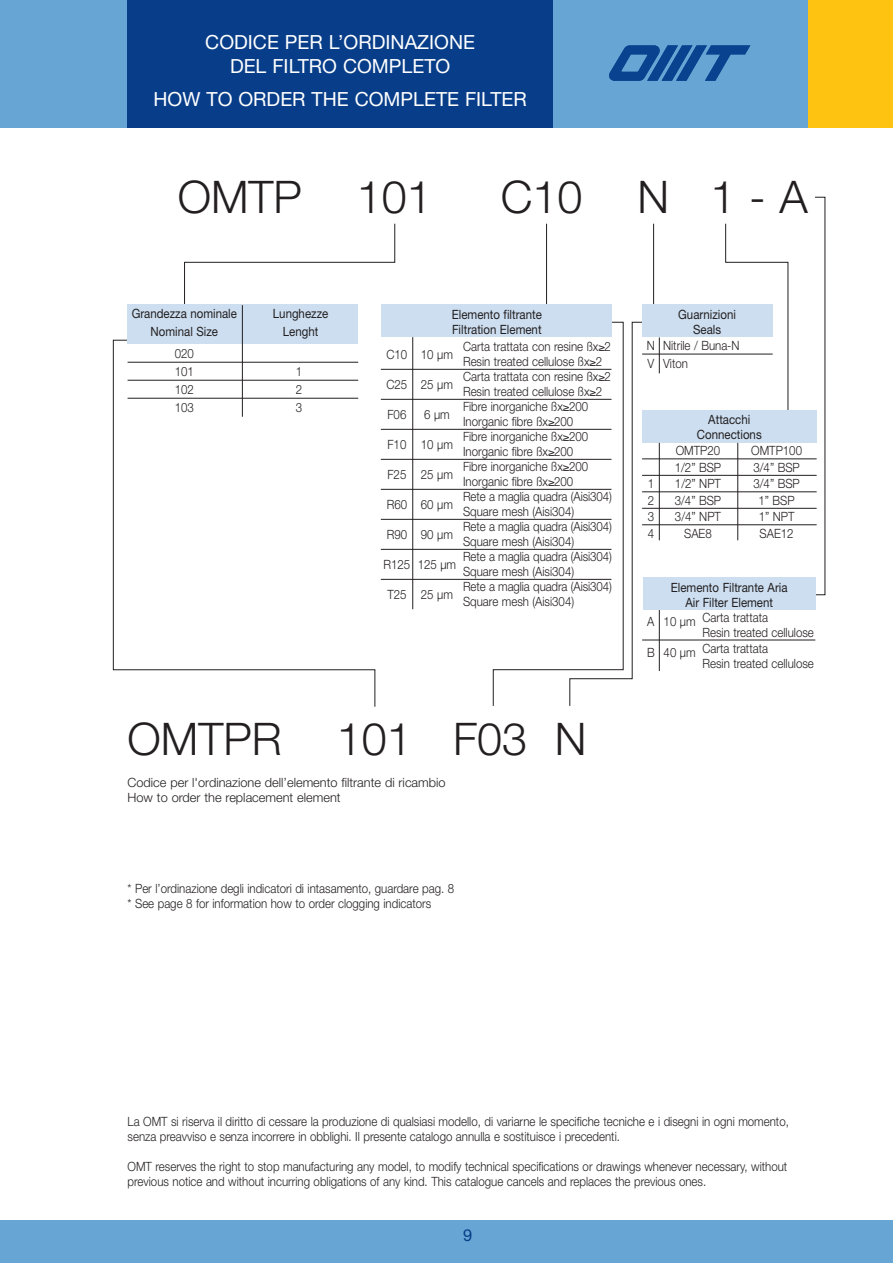
<style>
.page{position:relative;width:893px;height:1263px;background:#fff}
.page>*{position:absolute;margin:0;border:0;box-sizing:border-box;transform-origin:0 0}
.t1{font:300 45px "Helvetica Neue";color:#231f20}
.t2{font:19.5px/24px "Helvetica Neue";color:#fff;text-align:center}
.t3{font:16.5px "Helvetica Neue";color:#083e89}
.t4{font:300 12.75px/15px "Helvetica Neue";color:#231f20;scale:.9 1}
.t5{font:12.75px/15px "Helvetica Neue";color:#231f20;text-align:center;scale:.9 1}
.t6{font:300 12.75px/15px "Helvetica Neue";color:#231f20}
.s1{font-family:"Helvetica";font-weight:400;font-size:11.25px}
</style>
<div class="page">
<div style="left:0;top:0;width:893px;height:128px;background:#67a5d4"></div>
<div style="left:128px;top:0;width:425px;height:128px;background:#083e89"></div>
<div style="left:808px;top:0;width:85px;height:128px;background:#fec210"></div>
<div style="left:0;top:1220px;width:893px;height:43px;background:#67a5d4"></div>
<svg style="left:609px;top:45px;width:141px;height:36px"></svg>
<svg style="left:794px;top:197px;width:31px;height:398px"></svg>
<svg style="left:493px;top:368px;width:76px;height:338px"></svg>
<svg style="left:569px;top:322px;width:82px;height:384px"></svg>
<svg style="left:113px;top:340px;width:262px;height:367px"></svg>
<svg style="left:184px;top:223px;width:211px;height:81px"></svg>
<hr style="left:546px;top:224px;width:1px;height:80px;background:#231f20">
<hr style="left:653px;top:224px;width:1px;height:80px;background:#231f20">
<svg style="left:725px;top:223px;width:63px;height:187px"></svg>
<div style="left:128px;top:304px;width:230px;height:40px;background:#ccdef0"></div>
<hr style="left:242px;top:305px;width:1px;height:112px;background:#231f20">
<div style="left:381px;top:304px;width:231px;height:33px;background:#ccdef0"></div>
<hr style="left:412px;top:337px;width:1px;height:272px;background:#231f20">
<hr style="left:381px;top:369px;width:230px;height:1px;background:#231f20">
<hr style="left:381px;top:399px;width:230px;height:1px;background:#231f20">
<hr style="left:381px;top:429px;width:230px;height:1px;background:#231f20">
<hr style="left:381px;top:459px;width:230px;height:1px;background:#231f20">
<hr style="left:381px;top:489px;width:230px;height:1px;background:#231f20">
<div style="left:643px;top:304px;width:130px;height:33px;background:#ccdef0"></div>
<hr style="left:659px;top:337px;width:1px;height:36px;background:#231f20">
<hr style="left:642px;top:354px;width:131px;height:1px;background:#231f20">
<div style="left:643px;top:577px;width:173px;height:33px;background:#ccdef0"></div>
<hr style="left:659px;top:610px;width:1px;height:61px;background:#231f20">
<hr style="left:642px;top:640px;width:173px;height:1px;background:#231f20">
<div style="left:643px;top:410px;width:174px;height:33px;background:#ccdef0"></div>
<hr style="left:659px;top:443px;width:1px;height:97px;background:#231f20">
<hr style="left:737px;top:443px;width:1px;height:97px;background:#231f20">
<hr style="left:642px;top:459px;width:175px;height:1px;background:#231f20">
<hr style="left:642px;top:475px;width:175px;height:1px;background:#231f20">
<hr style="left:642px;top:492px;width:175px;height:1px;background:#231f20">
<hr style="left:642px;top:508px;width:175px;height:1px;background:#231f20">
<hr style="left:642px;top:524px;width:175px;height:1px;background:#231f20">
<hr style="left:381px;top:519px;width:230px;height:1px;background:#231f20">
<hr style="left:381px;top:549px;width:230px;height:1px;background:#231f20">
<hr style="left:381px;top:579px;width:230px;height:1px;background:#231f20">
<hr style="left:128px;top:362px;width:230px;height:1px;background:#231f20">
<hr style="left:128px;top:380px;width:230px;height:1px;background:#231f20">
<hr style="left:128px;top:398px;width:230px;height:1px;background:#231f20">
<h2 class="t2" style="left:205px;top:32px;width:271px">CODICE PER L’ORDINAZIONE<br>DEL FILTRO COMPLETO</h2>
<h2 class="t2" style="left:154px;top:89px;width:375px">HOW TO ORDER THE COMPLETE FILTER</h2>
<h1 class="t1" style="left:178px;top:181px;width:256px">OMTP 101</h1>
<h1 class="t1" style="left:501px;top:181px;width:309px">C10 N 1-A</h1>
<p class="t5" style="left:132px;top:305px;width:118px;line-height:18.5px">Grandezza nominale<br>Nominal Size</p>
<p class="t5" style="left:273px;top:305px;width:63px;line-height:18.5px">Lunghezze<br>Lenght</p>
<p class="t4" style="left:175px;top:345px;width:23px;line-height:18px">020<br>101</p>
<p class="t4" style="left:296px;top:365px;width:9px">1</p>
<p class="t4" style="left:175px;top:383px;width:23px">102</p>
<p class="t4" style="left:296px;top:383px;width:9px">2</p>
<p class="t4" style="left:175px;top:401px;width:23px">103</p>
<p class="t4" style="left:296px;top:401px;width:9px">3</p>
<p class="t4" style="left:386px;top:348px;width:25px">C10</p>
<p class="t4" style="left:386px;top:378px;width:25px">C25</p>
<p class="t4" style="left:387px;top:408px;width:23px">F06</p>
<p class="t4" style="left:387px;top:438px;width:23px">F10</p>
<p class="t4" style="left:387px;top:468px;width:23px">F25</p>
<p class="t4" style="left:387px;top:498px;width:24px">R60</p>
<p class="t4" style="left:387px;top:528px;width:24px">R90</p>
<p class="t4" style="left:383px;top:558px;width:31px">R125</p>
<p class="t4" style="left:387px;top:588px;width:23px">T25</p>
<p class="t5" style="left:452px;top:308px;width:101px;text-align:left">Elemento filtrante<br>Filtration Element</p>
<p class="t4" style="left:463px;top:340px;width:167px">Carta trattata con resine ßx<span class="s1">≥</span>2<br>Resin treated cellulose ßx<span class="s1">≥</span>2<br>Carta trattata con resine ßx<span class="s1">≥</span>2<br>Resin treated cellulose ßx<span class="s1">≥</span>2<br>Fibre inorganiche ßx<span class="s1">≥</span>200<br>Inorganic fibre ßx<span class="s1">≥</span>200<br>Fibre inorganiche ßx<span class="s1">≥</span>200<br>Inorganic fibre ßx<span class="s1">≥</span>200<br>Fibre inorganiche ßx<span class="s1">≥</span>200<br>Inorganic fibre ßx<span class="s1">≥</span>200<br>Rete a maglia quadra (Aisi304)<br>Square mesh (Aisi304)<br>Rete a maglia quadra (Aisi304)<br>Square mesh (Aisi304)<br>Rete a maglia quadra (Aisi304)<br>Square mesh (Aisi304)<br>Rete a maglia quadra (Aisi304)<br>Square mesh (Aisi304)</p>
<p class="t4" style="left:421px;top:348px;width:37px">10 µm</p>
<p class="t4" style="left:421px;top:378px;width:37px">25 µm</p>
<p class="t4" style="left:424px;top:408px;width:30px">6 µm</p>
<p class="t4" style="left:421px;top:438px;width:37px">10 µm</p>
<p class="t4" style="left:421px;top:468px;width:37px">25 µm</p>
<p class="t4" style="left:421px;top:498px;width:37px">60 µm</p>
<p class="t4" style="left:421px;top:528px;width:37px">90 µm</p>
<p class="t4" style="left:418px;top:558px;width:44px">125 µm</p>
<p class="t4" style="left:421px;top:588px;width:37px">25 µm</p>
<h1 class="t1" style="left:128px;top:723px;width:460px">OMTPR 101 F03 N</h1>
<p class="t6" style="left:128px;top:776px;width:320px">Codice per l'ordinazione dell’elemento filtrante di ricambio<br>How to order the replacement element</p>
<p class="t4" style="left:128px;top:882px;width:364px">* Per l’ordinazione degli indicatori di intasamento, guardare pag. 8 * See page 8 for information how to order clogging indicators</p>
<p class="t5" style="left:678px;top:308px;width:66px">Guarnizioni<br>Seals</p>
<p class="t4" style="left:647px;top:337px;width:10px;line-height:18px">N<br>V</p>
<p class="t4" style="left:663px;top:337px;width:86px;line-height:18px">Nitrile / Buna-N<br>Viton</p>
<p class="t5" style="left:697px;top:413px;width:74px">Attacchi<br>Connections</p>
<p class="t4" style="left:676px;top:444px;width:51px">OMTP20</p>
<p class="t4" style="left:751px;top:444px;width:58px">OMTP100</p>
<p class="t4" style="left:675px;top:461px;width:53px">1/2” BSP</p>
<p class="t4" style="left:753px;top:461px;width:53px">3/4” BSP</p>
<p class="t4" style="left:648px;top:477px;width:9px">1</p>
<p class="t4" style="left:675px;top:477px;width:53px">1/2” NPT</p>
<p class="t4" style="left:753px;top:477px;width:53px">3/4” BSP</p>
<p class="t4" style="left:648px;top:494px;width:9px">2</p>
<p class="t4" style="left:675px;top:494px;width:53px">3/4” BSP</p>
<p class="t4" style="left:758px;top:494px;width:42px">1” BSP</p>
<p class="t4" style="left:648px;top:510px;width:9px">3</p>
<p class="t4" style="left:675px;top:510px;width:53px">3/4” NPT</p>
<p class="t4" style="left:759px;top:510px;width:41px">1” NPT</p>
<p class="t4" style="left:648px;top:527px;width:9px">4</p>
<p class="t4" style="left:684px;top:527px;width:32px">SAE8</p>
<p class="t4" style="left:760px;top:527px;width:39px">SAE12</p>
<p class="t5" style="left:671px;top:581px;width:131px">Elemento Filtrante Aria<br>Air Filter Element</p>
<p class="t4" style="left:702px;top:611px;width:125px">Carta trattata<br>Resin treated cellulose</p>
<p class="t4" style="left:647px;top:616px;width:55px">A 10 µm</p>
<p class="t4" style="left:647px;top:646px;width:55px">B 40 µm</p>
<p class="t4" style="left:702px;top:642px;width:125px">Carta trattata<br>Resin treated cellulose</p>
<p class="t4" style="left:128px;top:1115px;width:736px">La OMT si riserva il diritto di cessare la produzione di qualsiasi modello, di variarne le specifiche tecniche e i disegni in ogni momento, senza preavviso e senza incorrere in obblighi. Il presente catalogo annulla e sostituisce i precedenti.</p>
<p class="t4" style="left:128px;top:1160px;width:734px">OMT reserves the right to stop manufacturing any model, to modify technical specifications or drawings whenever necessary, without previous notice and without incurring obligations of any kind. This catalogue cancels and replaces the previous ones.</p>
<p class="t3" style="left:463px;top:1229px;width:11px">9</p>
</div>
